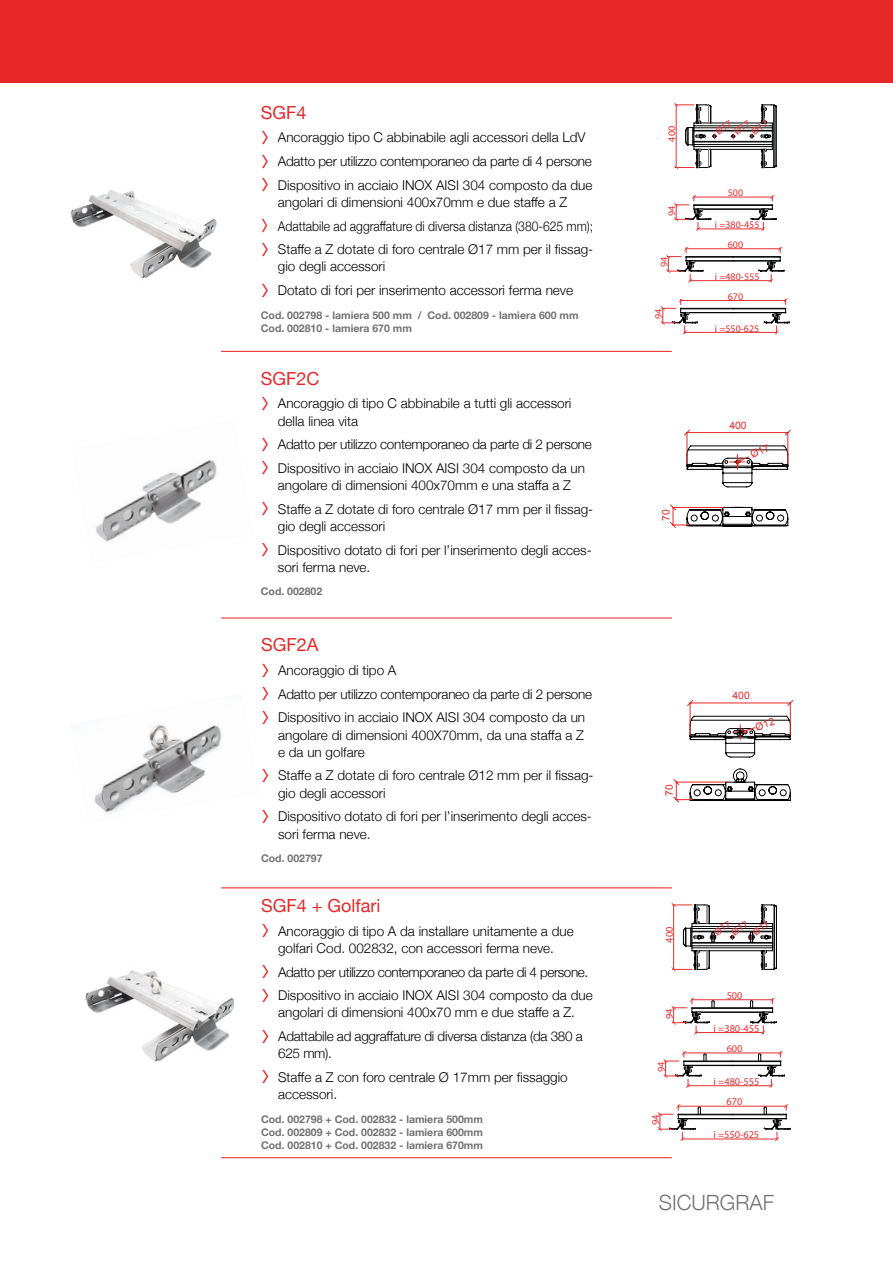
<style>
.page{position:relative;width:893px;height:1263px;background:#fff}
.page>*{position:absolute;margin:0;border:0;box-sizing:border-box;transform-origin:0 0}
.t1{font:300 30px "Nexa";color:#e62828}
.t2{font:300 30px "Nexa";color:#e62828;scale:.9 1}
.t3{font:300 21px "Helvetica Neue";color:#717171}
.t4{font:18px "Helvetica Neue";color:#e62828}
.t5{font:300 13.5px/17.2px "Helvetica Neue";color:#000}
.t6{font:300 13.5px/17.2px "Helvetica Neue";letter-spacing:-.02em;color:#000}
.t7{font:300 13.5px "Helvetica Neue";color:#000;scale:.9 1}
.t8{font:300 13.5px "Helvetica Neue";letter-spacing:-.03em;color:#000}
.t9{font:700 10.5px/13px "Helvetica Neue";color:#717171}
.t10{font:10.35px/8.7px "Myriad Pro";color:#e62f32}
.t11{font:10.35px "Arial";color:#e62828}
.t12{font:10.05px "Myriad Pro";color:#e62f32}
</style>
<div class="page">
<div style="left:0;top:0;width:893px;height:83px;background:#e62828"></div>
<hr style="left:221px;top:1157px;width:451px;height:1px;background:#e62828">
<hr style="left:221px;top:617px;width:451px;height:1px;background:#e62828">
<hr style="left:221px;top:351px;width:451px;height:1px;background:#e62828">
<img style="left:96px;top:459px;width:121px;height:83px">
<img style="left:94px;top:724px;width:128px;height:89px">
<img style="left:85px;top:970px;width:149px;height:92px">
<hr style="left:221px;top:887px;width:451px;height:1px;background:#e62828">
<img style="left:71px;top:190px;width:146px;height:89px">
<svg style="left:670px;top:429px;width:121px;height:99px"></svg>
<svg style="left:673px;top:700px;width:120px;height:103px"></svg>
<svg style="left:660px;top:102px;width:130px;height:233px"></svg>
<svg style="left:657px;top:902px;width:134px;height:239px"></svg>
<h3 class="t4" style="left:261px;top:99px;width:47px">SGF4</h3>
<h1 class="t1" style="left:261px;top:119px;width:10px">›</h1>
<p class="t5" style="left:278px;top:128px;width:309px">Ancoraggio tipo C abbinabile agli accessori della LdV</p>
<h1 class="t1" style="left:261px;top:143px;width:10px">›</h1>
<p class="t6" style="left:278px;top:152px;width:316px">Adatto per utilizzo contemporaneo da parte di 4 persone</p>
<h1 class="t1" style="left:261px;top:167px;width:10px">›</h1>
<p class="t5" style="left:278px;top:175px;width:316px">Dispositivo in acciaio INOX AISI 304 composto da due angolari di dimensioni 400x70mm e due staffe a Z</p>
<h1 class="t2" style="left:261px;top:208px;width:10px">›</h1>
<p class="t7" style="left:278px;top:215px;width:352px">Adattabile ad aggraffature di diversa distanza (380-625 mm);</p>
<h1 class="t1" style="left:261px;top:231px;width:10px">›</h1>
<p class="t5" style="left:278px;top:240px;width:317px">Staffe a Z dotate di foro centrale Ø17 mm per il fissag&shy;gio degli accessori</p>
<h1 class="t1" style="left:261px;top:272px;width:10px">›</h1>
<p class="t5" style="left:278px;top:281px;width:297px">Dotato di fori per inserimento accessori ferma neve</p>
<p class="t9" style="left:261px;top:309px;width:319px">Cod. 002798 - lamiera 500 mm / Cod. 002809 - lamiera 600 mm<br>Cod. 002810 - lamiera 670 mm</p>
<h3 class="t4" style="left:261px;top:365px;width:60px">SGF2C</h3>
<h1 class="t1" style="left:261px;top:385px;width:10px">›</h1>
<p class="t5" style="left:278px;top:394px;width:295px">Ancoraggio di tipo C abbinabile a tutti gli accessori della linea vita</p>
<h1 class="t1" style="left:261px;top:426px;width:10px">›</h1>
<p class="t6" style="left:278px;top:435px;width:316px">Adatto per utilizzo contemporaneo da parte di 2 persone</p>
<h1 class="t1" style="left:261px;top:450px;width:10px">›</h1>
<p class="t5" style="left:278px;top:458px;width:309px">Dispositivo in acciaio INOX AISI 304 composto da un angolare di dimensioni 400x70mm e una staffa a Z</p>
<h1 class="t1" style="left:261px;top:491px;width:10px">›</h1>
<p class="t5" style="left:278px;top:499px;width:317px">Staffe a Z dotate di foro centrale Ø17 mm per il fissag&shy;gio degli accessori</p>
<h1 class="t1" style="left:261px;top:532px;width:10px">›</h1>
<p class="t5" style="left:278px;top:540px;width:315px">Dispositivo dotato di fori per l’inserimento degli acces&shy;sori ferma neve.</p>
<p class="t9" style="left:261px;top:585px;width:63px">Cod. 002802</p>
<h3 class="t4" style="left:261px;top:632px;width:59px">SGF2A</h3>
<h1 class="t1" style="left:261px;top:652px;width:10px">›</h1>
<p class="t5" style="left:278px;top:661px;width:120px">Ancoraggio di tipo A</p>
<h1 class="t1" style="left:261px;top:676px;width:10px">›</h1>
<p class="t6" style="left:278px;top:684px;width:316px">Adatto per utilizzo contemporaneo da parte di 2 persone</p>
<h1 class="t1" style="left:261px;top:699px;width:10px">›</h1>
<p class="t5" style="left:278px;top:708px;width:309px;text-align:justify">Dispositivo in acciaio INOX AISI 304 composto da un angolare di dimensioni 400X70mm, da una staffa a Z e da un golfare</p>
<h1 class="t1" style="left:261px;top:757px;width:10px">›</h1>
<p class="t5" style="left:278px;top:766px;width:317px">Staffe a Z dotate di foro centrale Ø12 mm per il fissag&shy;gio degli accessori</p>
<h1 class="t1" style="left:261px;top:798px;width:10px">›</h1>
<p class="t5" style="left:278px;top:807px;width:315px">Dispositivo dotato di fori per l’inserimento degli acces&shy;sori ferma neve.</p>
<p class="t9" style="left:261px;top:852px;width:63px">Cod. 002797</p>
<h3 class="t4" style="left:261px;top:893px;width:121px">SGF4 + Golfari</h3>
<h1 class="t1" style="left:261px;top:913px;width:10px">›</h1>
<p class="t5" style="left:278px;top:921px;width:297px">Ancoraggio di tipo A da installare unitamente a due golfari Cod. 002832, con accessori ferma neve.</p>
<h1 class="t1" style="left:261px;top:953px;width:10px">›</h1>
<p class="t8" style="left:278px;top:961px;width:312px">Adatto per utilizzo contemporaneo da parte di 4 persone.</p>
<h1 class="t1" style="left:261px;top:977px;width:10px">›</h1>
<p class="t5" style="left:278px;top:986px;width:316px">Dispositivo in acciaio INOX AISI 304 composto da due angolari di dimensioni 400x70 mm e due staffe a Z.</p>
<h1 class="t1" style="left:261px;top:1018px;width:10px">›</h1>
<p class="t6" style="left:278px;top:1027px;width:306px">Adattabile ad aggraffature di diversa distanza (da 380 a<br>625 mm).</p>
<h1 class="t1" style="left:261px;top:1059px;width:10px">›</h1>
<p class="t5" style="left:278px;top:1067px;width:291px">Staffe a Z con foro centrale Ø 17mm per fissaggio accessori.</p>
<p class="t9" style="left:261px;top:1113px;width:223px;text-align:justify">Cod. 002798 + Cod. 002832 - lamiera 500mm Cod. 002809 + Cod. 002832 - lamiera 600mm Cod. 002810 + Cod. 002832 - lamiera 670mm</p>
<p class="t12" style="left:666px;top:142px;width:17px;rotate:-90deg">400</p>
<p class="t12" style="left:666px;top:216px;width:12px;rotate:-90deg">94</p>
<p class="t12" style="left:658px;top:267px;width:12px;rotate:-90deg">94</p>
<p class="t12" style="left:652px;top:319px;width:12px;rotate:-90deg">94</p>
<p class="t11" style="left:659px;top:521px;width:13px;rotate:-90deg">70</p>
<p class="t12" style="left:728px;top:187px;width:17px">500</p>
<p class="t12" style="left:715px;top:218px;width:46px">i =380-455</p>
<p class="t12" style="left:728px;top:238px;width:17px">600</p>
<p class="t12" style="left:715px;top:270px;width:46px">i =480-555</p>
<p class="t12" style="left:728px;top:290px;width:17px">670</p>
<p class="t12" style="left:715px;top:322px;width:46px">i =550-625</p>
<p class="t11" style="left:729px;top:418px;width:19px">400</p>
<p class="t11" style="left:662px;top:796px;width:13px;rotate:-90deg">70</p>
<p class="t11" style="left:732px;top:688px;width:19px">400</p>
<p class="t10" style="left:665px;top:943px;width:17px;rotate:-90deg">400</p>
<p class="t10" style="left:725px;top:920px;width:19px;text-indent:-15px;rotate:-30deg">Ø17<br>Ø17</p>
<p class="t10" style="left:665px;top:1019px;width:12px;rotate:-90deg">94</p>
<p class="t10" style="left:657px;top:1072px;width:12px;rotate:-90deg">94</p>
<p class="t10" style="left:651px;top:1125px;width:12px;rotate:-90deg">94</p>
<p class="t10" style="left:727px;top:991px;width:17px">500</p>
<p class="t10" style="left:714px;top:1024px;width:47px">i =380-455</p>
<p class="t10" style="left:727px;top:1044px;width:17px">600</p>
<p class="t10" style="left:714px;top:1077px;width:47px">i =480-555</p>
<p class="t10" style="left:727px;top:1097px;width:17px">670</p>
<p class="t10" style="left:713px;top:1130px;width:47px">i =550-625</p>
<h2 class="t3" style="left:659px;top:1185px;width:117px">SICURGRAF</h2>
</div>
